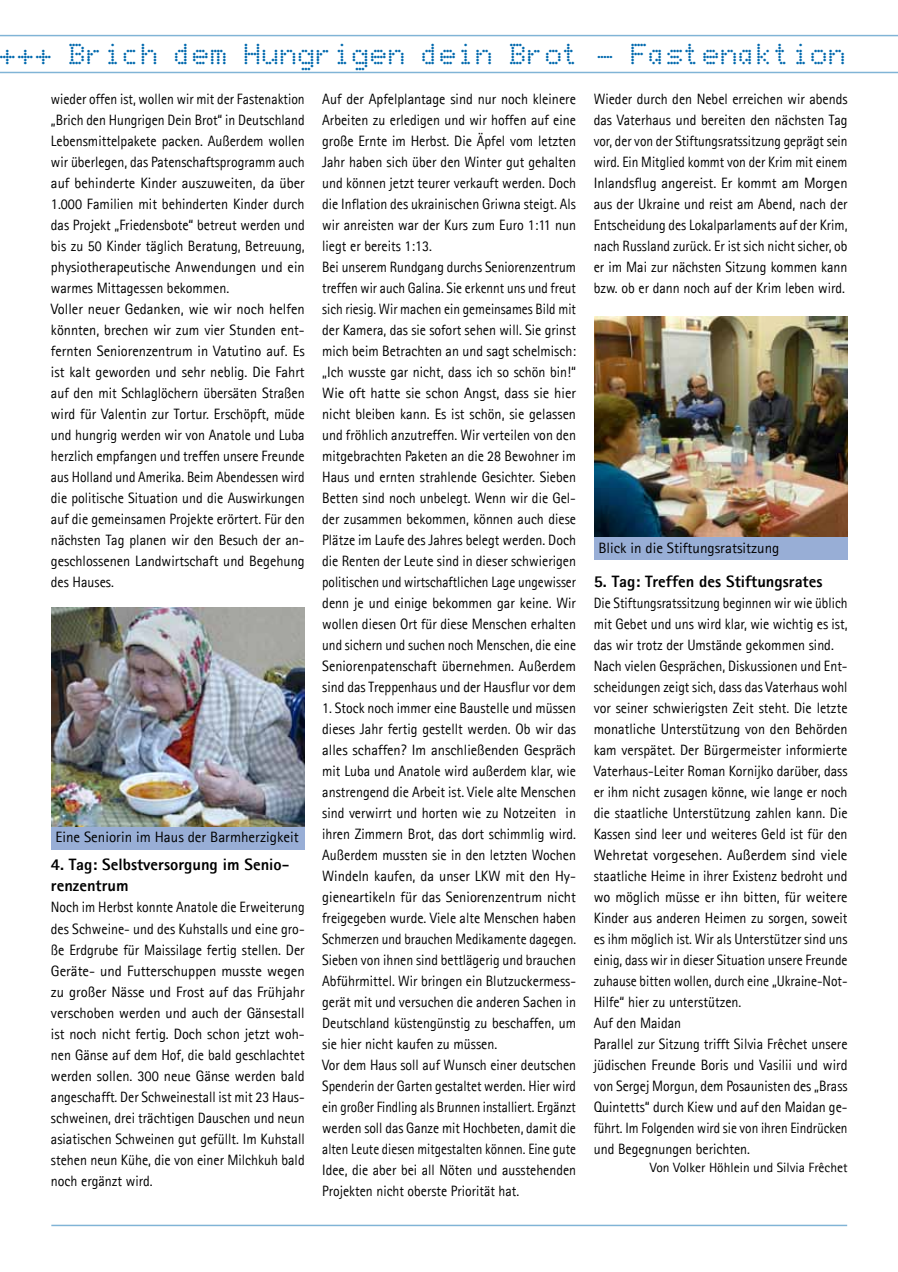
<style>
.page{position:relative;width:898px;height:1272px;background:#fff}
.page>*{position:absolute;margin:0;border:0;box-sizing:border-box;transform-origin:0 0}
.t1{font:24px "Dot Matrix";color:#0069ae}
.t2{font:800 16.5px/21px "Agfa Rotis Sans Serif";color:#000}
.t3{font:15px/21px "Agfa Rotis Sans Serif";color:#000;text-align:justify;scale:.92 1}
.t4{font:15px/21px "Agfa Rotis Sans Serif";color:#000;scale:.94 1}
.t5{font:15px/21px "Agfa Rotis Sans Serif";color:#000;scale:.9 1}
.t6{font:15px/21px "Agfa Rotis Sans Serif";color:#000;scale:.91 1}
.t7{font:15px/21px "Agfa Rotis Sans Serif";color:#000;text-align:justify;scale:.93 1}
.t8{font:15px "Agfa Rotis Sans Serif";color:#000}
.t9{font:13.5px "Agfa Rotis Sans Serif";color:#000}
</style>
<div class="page">
<hr style="left:51px;top:1224px;width:795px;height:2px;background:#0069ae">
<div style="left:51px;top:826px;width:253px;height:24px;background:#98aed6"></div>
<div style="left:594px;top:536px;width:253px;height:24px;background:#98aed6"></div>
<img style="left:51px;top:607px;width:253px;height:219px">
<img style="left:594px;top:316px;width:253px;height:220px">
<hr style="left:0;top:35px;width:897px;height:1px;background:#0069ae">
<hr style="left:0;top:72px;width:897px;height:1px;background:#0069ae">
<h1 class="t1" style="left:0;top:44px;width:848px">+++ Brich dem Hungrigen dein Brot - Fastenaktion</h1>
<p class="t6" style="left:51px;top:88px;width:280px">wieder offen ist, wollen wir mit der Fastenaktion „Brich den Hungrigen Dein Brot“ in Deutschland Lebensmittelpakete packen. Außerdem wollen wir überlegen, das Patenschaftsprogramm auch auf behinderte Kinder auszuweiten, da über 1.000 Familien mit behinderten Kinder durch das Projekt „Friedensbote“ betreut werden und bis zu 50 Kinder täglich Beratung, Betreuung, physiotherapeutische Anwendungen und ein warmes Mittagessen bekommen.<br>Voller neuer Gedanken, wie wir noch helfen könnten, brechen wir zum vier Stunden ent&shy;fernten Seniorenzentrum in Vatutino auf. Es ist kalt geworden und sehr neblig. Die Fahrt auf den mit Schlaglöchern übersäten Straßen wird für Valentin zur Tortur. Erschöpft, müde und hungrig werden wir von Anatole und Luba herzlich empfangen und treffen unsere Freunde aus Holland und Amerika. Beim Abendessen wird die politische Situation und die Auswirkungen auf die gemeinsamen Projekte erörtert. Für den nächsten Tag planen wir den Besuch der an&shy;geschlossenen Landwirtschaft und Begehung des Hauses.</p>
<p class="t8" style="left:55px;top:828px;width:244px">Eine Seniorin im Haus der Barmherzigkeit</p>
<p class="t2" style="left:51px;top:854px;width:240px">4. Tag: Selbstversorgung im Senio&shy;renzentrum</p>
<p class="t3" style="left:51px;top:896px;width:277px">Noch im Herbst konnte Anatole die Erweiterung des Schweine- und des Kuhstalls und eine gro&shy;ße Erdgrube für Maissilage fertig stellen. Der Geräte- und Futterschuppen musste wegen zu großer Nässe und Frost auf das Frühjahr verschoben werden und auch der Gänsestall ist noch nicht fertig. Doch schon jetzt woh&shy;nen Gänse auf dem Hof, die bald geschlachtet werden sollen. 300 neue Gänse werden bald angeschafft. Der Schweinestall ist mit 23 Haus&shy;schweinen, drei trächtigen Dauschen und neun asiatischen Schweinen gut gefüllt. Im Kuhstall stehen neun Kühe, die von einer Milchkuh bald noch ergänzt wird.</p>
<p class="t4" style="left:322px;top:88px;width:271px">Auf der Apfelplantage sind nur noch kleinere Arbeiten zu erledigen und wir hoffen auf eine große Ernte im Herbst. Die Äpfel vom letzten Jahr haben sich über den Winter gut gehalten und können jetzt teurer verkauft werden. Doch die Inflation des ukrainischen Griwna steigt. Als wir anreisten war der Kurs zum Euro 1:11 nun liegt er bereits 1:13.<br>Bei unserem Rundgang durchs Seniorenzentrum treffen wir auch Galina. Sie erkennt uns und freut sich riesig. Wir machen ein gemeinsames Bild mit der Kamera, das sie sofort sehen will. Sie grinst mich beim Betrachten an und sagt schelmisch: „Ich wusste gar nicht, dass ich so schön bin!“ Wie oft hatte sie schon Angst, dass sie hier nicht bleiben kann. Es ist schön, sie gelassen und fröhlich anzutreffen. Wir verteilen von den mitgebrachten Paketen an die 28 Bewohner im Haus und ernten strahlende Gesichter. Sieben Betten sind noch unbelegt. Wenn wir die Gel&shy;der zusammen bekommen, können auch diese Plätze im Laufe des Jahres belegt werden. Doch die Renten der Leute sind in dieser schwierigen politischen und wirtschaftlichen Lage ungewisser denn je und einige bekommen gar keine. Wir wollen diesen Ort für diese Menschen erhalten und sichern und suchen noch Menschen, die eine Seniorenpatenschaft übernehmen. Außerdem sind das Treppenhaus und der Hausflur vor dem</p>
<p class="t3" style="left:322px;top:697px;width:277px;text-align:left">1. Stock noch immer eine Baustelle und müssen dieses Jahr fertig gestellt werden. Ob wir das alles schaffen? Im anschließenden Gespräch mit Luba und Anatole wird außerdem klar, wie anstrengend die Arbeit ist. Viele alte Menschen sind verwirrt und horten wie zu Notzeiten in ihren Zimmern Brot, das dort schimmlig wird.<br>Außerdem mussten sie in den letzten Wochen Windeln kaufen, da unser LKW mit den Hy&shy;gieneartikeln für das Seniorenzentrum nicht freigegeben wurde. Viele alte Menschen haben Schmerzen und brauchen Medikamente dagegen.<br>Sieben von ihnen sind bettlägerig und brauchen Abführmittel. Wir bringen ein Blutzuckermess&shy;gerät mit und versuchen die anderen Sachen in Deutschland küstengünstig zu beschaffen, um sie hier nicht kaufen zu müssen.<br>Vor dem Haus soll auf Wunsch einer deutschen Spenderin der Garten gestaltet werden. Hier wird ein großer Findling als Brunnen installiert. Ergänzt werden soll das Ganze mit Hochbeten, damit die alten Leute diesen mitgestalten können. Eine gute Idee, die aber bei all Nöten und ausstehenden Projekten nicht oberste Priorität hat.</p>
<p class="t7" style="left:593px;top:88px;width:274px">Wieder durch den Nebel erreichen wir abends das Vaterhaus und bereiten den nächsten Tag vor, der von der Stiftungsratssitzung geprägt sein wird. Ein Mitglied kommt von der Krim mit einem Inlandsflug angereist. Er kommt am Morgen aus der Ukraine und reist am Abend, nach der Entscheidung des Lokalparlaments auf der Krim, nach Russland zurück. Er ist sich nicht sicher, ob er im Mai zur nächsten Sitzung kommen kann bzw. ob er dann noch auf der Krim leben wird.</p>
<p class="t8" style="left:598px;top:538px;width:182px">Blick in die Stiftungsratsitzung</p>
<p class="t2" style="left:593px;top:570px;width:230px">5. Tag: Treffen des Stiftungsrates</p>
<p class="t5" style="left:593px;top:592px;width:283px">Die Stiftungsratssitzung beginnen wir wie üblich mit Gebet und uns wird klar, wie wichtig es ist, das wir trotz der Umstände gekommen sind.<br>Nach vielen Gesprächen, Diskussionen und Ent&shy;scheidungen zeigt sich, dass das Vaterhaus wohl vor seiner schwierigsten Zeit steht. Die letzte monatliche Unterstützung von den Behörden kam verspätet. Der Bürgermeister informierte Vaterhaus-Leiter Roman Kornijko darüber, dass er ihm nicht zusagen könne, wie lange er noch die staatliche Unterstützung zahlen kann. Die Kassen sind leer und weiteres Geld ist für den Wehretat vorgesehen. Außerdem sind viele staatliche Heime in ihrer Existenz bedroht und wo möglich müsse er ihn bitten, für weitere Kinder aus anderen Heimen zu sorgen, soweit es ihm möglich ist. Wir als Unterstützer sind uns einig, dass wir in dieser Situation unsere Freunde zuhause bitten wollen, durch eine „Ukraine-Not-Hilfe“ hier zu unterstützen.<br>Auf den Maidan<br>Parallel zur Sitzung trifft Silvia Frêchet unsere jüdischen Freunde Boris und Vasilii und wird von Sergej Morgun, dem Posaunisten des „Brass Quintetts“ durch Kiew und auf den Maidan ge&shy;führt. Im Folgenden wird sie von ihren Eindrücken und Begegnungen berichten.</p>
<p class="t9" style="left:649px;top:1159px;width:199px">Von Volker Höhlein und Silvia Frêchet</p>
</div>
